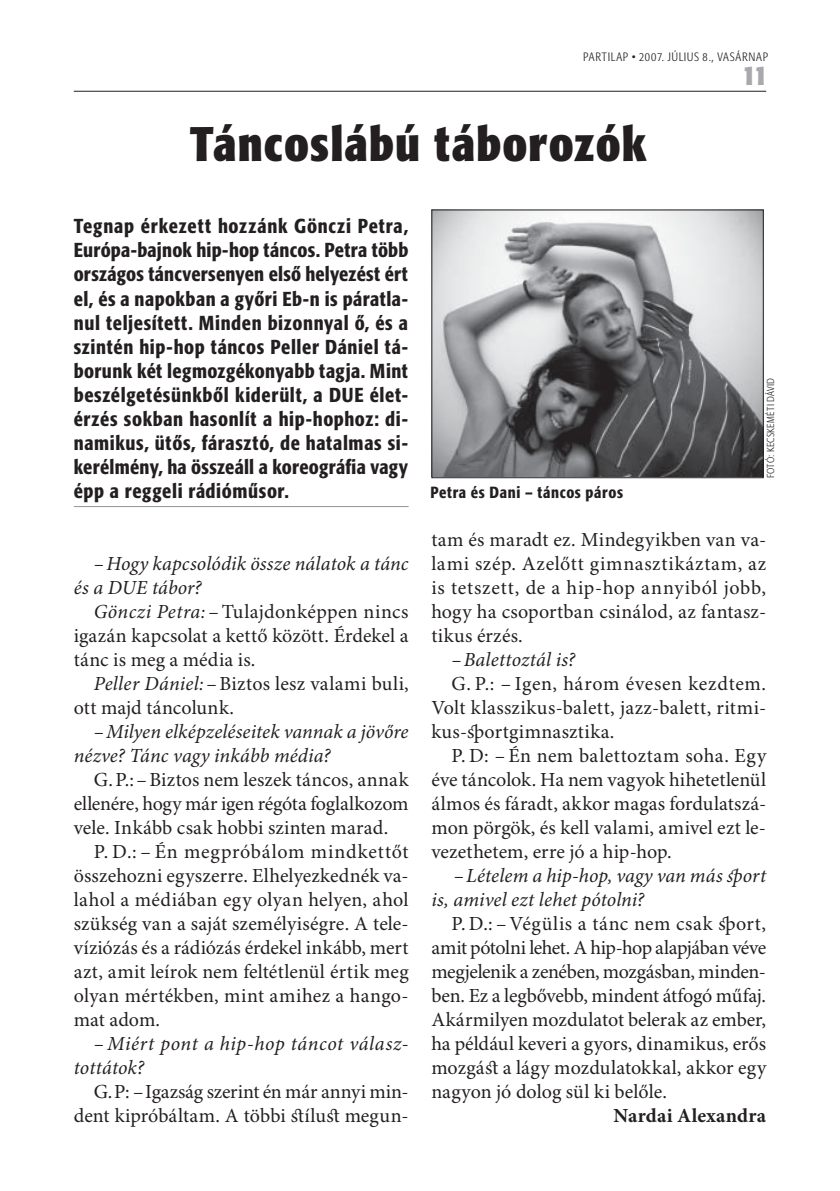
<style>
.page{position:relative;width:840px;height:1191px;background:#fff}
.page>*{position:absolute;margin:0;border:0;box-sizing:border-box;transform-origin:0 0}
.t1{font:700 48px "Formata Cn PFL";color:#231f20}
.t2{font:700 28px "Formata Cn PFL";color:#a7a9ac}
.t3{font:20px/24px "Minion Pro";letter-spacing:.01em;color:#231f20;text-align:justify}
.t4{font:20px/24px "Formata Md Cn PFL";letter-spacing:-.005em;color:#231f20;text-align:justify}
.t5{font:italic 20px/24px "Minion Pro";letter-spacing:.005em;color:#231f20}
.t6{font:italic 20px/24px "Minion Pro";letter-spacing:.025em;color:#231f20}
.t7{font:700 20px "Minion Pro";letter-spacing:.015em;color:#231f20}
.t8{font:16px "Formata Md Cn PFL";letter-spacing:.015em;color:#231f20}
.t9{font:12px "Formata Lt Cn PFL";letter-spacing:.07em;color:#231f20}
.t10{font:10px "Formata Lt Cn PFL";letter-spacing:.045em;color:#231f20}
.s1{font-style:italic}
</style>
<div class="page">
<hr style="left:74px;top:91px;width:691px;height:1px;background:#231f20">
<hr style="left:74px;top:506px;width:334px;height:1px;background:#939598">
<img style="left:433px;top:211px;width:328px;height:265px">
<div style="left:431px;top:209px;width:332px;height:269px;border:1px solid #231f20"></div>
<p class="t9" style="left:583px;top:52px;width:186px">PARTILAP • 2007. JÚLIUS 8., VASÁRNAP</p>
<h2 class="t2" style="left:741px;top:64px;width:25px">11</h2>
<h1 class="t1" style="left:190px;top:125px;width:459px">Táncoslábú táborozók</h1>
<p class="t4" style="left:74px;top:216px;width:336px">Tegnap érkezett hozzánk Gönczi Petra, Európa-bajnok hip-hop táncos. Petra több országos táncversenyen első helyezést ért el, és a napokban a győri Eb-n is páratla&shy;nul teljesített. Minden bizonnyal ő, és a szintén hip-hop táncos Peller Dániel tá&shy;borunk két legmozgékonyabb tagja. Mint beszélgetésünkből kiderült, a DUE élet&shy;érzés sokban hasonlít a hip-hophoz: di&shy;namikus, ütős, fárasztó, de hatalmas si&shy;kerélmény, ha összeáll a koreográfia vagy épp a reggeli rádióműsor.</p>
<p class="t8" style="left:430px;top:485px;width:194px">Petra és Dani – táncos páros</p>
<p class="t10" style="left:766px;top:478px;width:102px;rotate:-90deg">FOTÓ: KECSKEMÉTI DÁVID</p>
<p class="t5" style="left:74px;top:553px;width:336px;text-indent:20px">– Hogy kapcsolódik össze nálatok a tánc és a DUE tábor?</p>
<p class="t3" style="left:74px;top:601px;width:336px;text-indent:20px"><span class="s1">Gönczi Petra:</span> – Tulajdonképpen nincs igazán kapcsolat a kettő között. Érdekel a tánc is meg a média is.</p>
<p class="t3" style="left:74px;top:673px;width:336px;text-indent:20px"><span class="s1">Peller Dániel:</span> – Biztos lesz valami buli, ott majd táncolunk.</p>
<p class="t5" style="left:74px;top:721px;width:336px;text-indent:20px">– Milyen elképzeléseitek vannak a jövőre nézve? Tánc vagy inkább média?</p>
<p class="t3" style="left:74px;top:769px;width:336px;text-indent:20px">G. P.: – Biztos nem leszek táncos, annak ellenére, hogy már igen régóta foglalkozom vele. Inkább csak hobbi szinten marad.</p>
<p class="t3" style="left:74px;top:841px;width:336px;text-indent:20px">P. D.: – Én megpróbálom mindkettőt összehozni egyszerre. Elhelyezkednék va&shy;lahol a médiában egy olyan helyen, ahol szükség van a saját személyiségre. A tele&shy;víziózás és a rádiózás érdekel inkább, mert azt, amit leírok nem feltétlenül értik meg olyan mértékben, mint amihez a hango&shy;mat adom.</p>
<p class="t6" style="left:74px;top:1033px;width:336px;text-indent:20px">– Miért pont a hip-hop táncot válasz&shy;tottátok?</p>
<p class="t3" style="left:74px;top:1081px;width:336px;text-align:right">G. P: – Igazság szerint én már annyi min&shy;dent kipróbáltam. A többi stílust megun-</p>
<p class="t3" style="left:431px;top:529px;width:336px">tam és maradt ez. Mindegyikben van va&shy;lami szép. Azelőtt gimnasztikáztam, az is tetszett, de a hip-hop annyiból jobb, hogy ha csoportban csinálod, az fantasz&shy;tikus érzés.</p>
<p class="t5" style="left:451px;top:649px;width:125px">– Balettoztál is?</p>
<p class="t3" style="left:431px;top:673px;width:336px;text-indent:20px">G. P.: – Igen, három évesen kezdtem.<br>Volt klasszikus-balett, jazz-balett, ritmi&shy;kus-sportgimnasztika.</p>
<p class="t3" style="left:431px;top:745px;width:336px;text-indent:20px">P. D: – Én nem balettoztam soha. Egy éve táncolok. Ha nem vagyok hihetetlenül álmos és fáradt, akkor magas fordulatszá&shy;mon pörgök, és kell valami, amivel ezt le&shy;vezethetem, erre jó a hip-hop.</p>
<p class="t5" style="left:431px;top:865px;width:336px;text-indent:22px">– Lételem a hip-hop, vagy van más sport is, amivel ezt lehet pótolni?</p>
<p class="t3" style="left:431px;top:913px;width:336px;text-indent:20px">P. D.: – Végülis a tánc nem csak sport, amit pótolni lehet. A hip-hop alapjában véve megjelenik a zenében, mozgásban, minden&shy;ben. Ez a legbővebb, mindent átfogó műfaj.<br>Akármilyen mozdulatot belerak az ember, ha például keveri a gyors, dinamikus, erős mozgást a lágy mozdulatokkal, akkor egy nagyon jó dolog sül ki belőle.</p>
<p class="t7" style="left:613px;top:1107px;width:154px">Nardai Alexandra</p>
</div>
